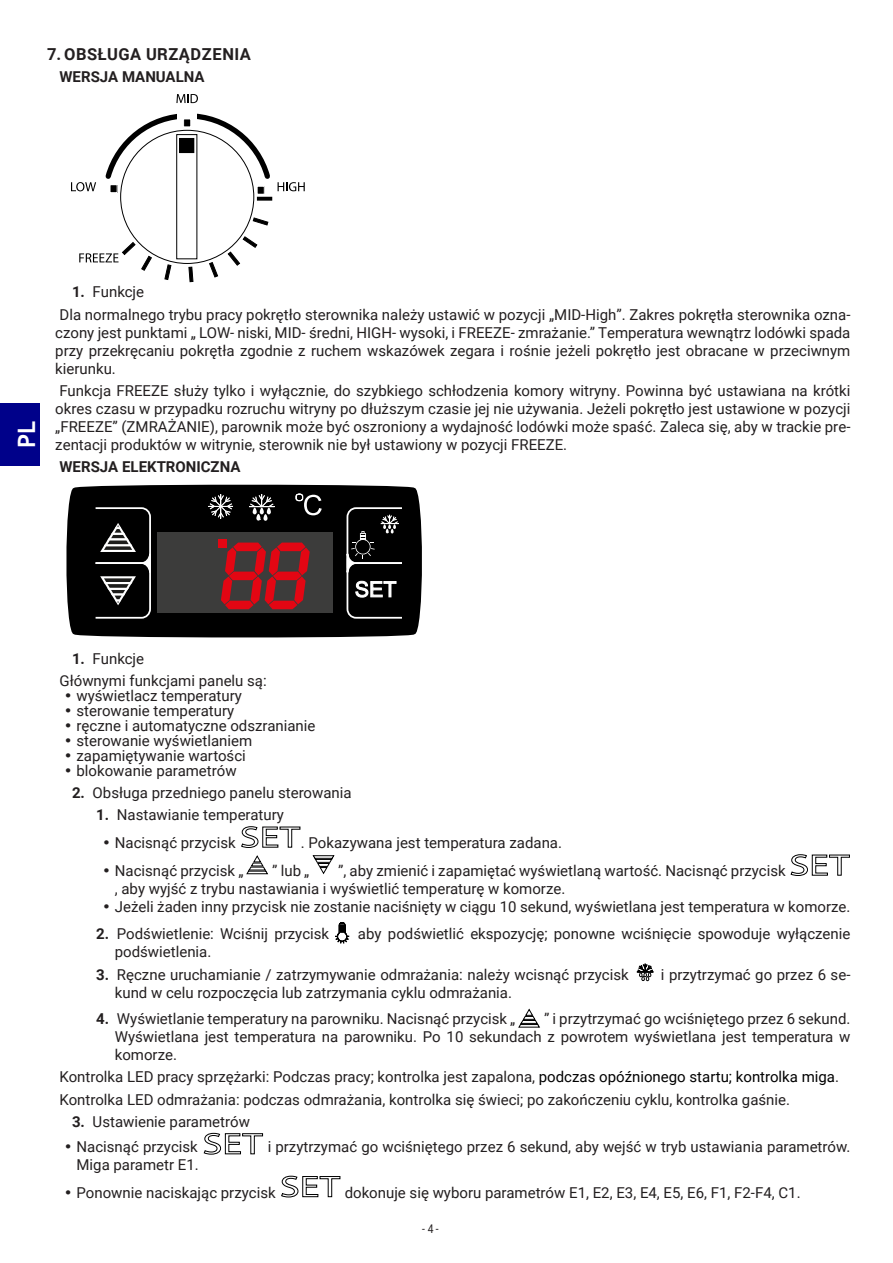
<style>
.page{position:relative;width:893px;height:1263px;background:#fff}
.page>*{position:absolute;margin:0;border:0;box-sizing:border-box;transform-origin:0 0}
.t1{font:700 24px "Trebuchet MS";color:#fff}
.t2{font:700 16.5px "Roboto";letter-spacing:.035em;color:#231f20}
.Tekst_podstawowy{font:15px/18px "Roboto";color:#231f20;text-align:justify}
.Tekst_podstawowy_bold{font:700 15px "Roboto";color:#231f20}
.t3{font:12px "Roboto";color:#231f20;scale:.86 1}
.s1{font-weight:700}
.s2{font-family:"Humanst 521 EU";font-weight:700}
.s3{color:#000}
</style>
<div class="page">
<div style="left:0;top:403px;width:39px;height:63px;background:#00018a"></div>
<div style="left:110px;top:184px;width:7px;height:9px;border:1px solid #fff"></div>
<div style="left:257px;top:186px;width:7px;height:8px;background:#000"></div>
<div style="left:257px;top:186px;width:8px;height:8px;border:1px solid #fff"></div>
<div style="left:176px;top:134px;width:21px;height:125px;border:1px solid #000"></div>
<div style="left:257px;top:197px;width:15px;height:3px;border:1px solid #000"></div>
<svg style="left:253px;top:217px;width:15px;height:9px"></svg>
<svg style="left:228px;top:236px;width:29px;height:30px"></svg>
<svg style="left:209px;top:262px;width:9px;height:16px"></svg>
<svg style="left:188px;top:267px;width:5px;height:15px"></svg>
<svg style="left:164px;top:264px;width:7px;height:16px"></svg>
<svg style="left:71px;top:182px;width:25px;height:9px"></svg>
<svg style="left:176px;top:94px;width:22px;height:9px"></svg>
<svg style="left:105px;top:113px;width:200px;height:78px"></svg>
<svg style="left:79px;top:242px;width:73px;height:29px"></svg>
<svg style="left:66px;top:484px;width:356px;height:154px;background:#0f0f0f"></svg>
<svg style="left:209px;top:494px;width:24px;height:24px"></svg>
<div style="left:157px;top:532px;width:175px;height:80px;background:#3c3c3b"></div>
<svg style="left:249px;top:494px;width:26px;height:27px"></svg>
<svg style="left:295px;top:493px;width:27px;height:22px"></svg>
<svg style="left:94px;top:506px;width:58px;height:113px;background:#2d2d2d"></svg>
<svg style="left:221px;top:543px;width:89px;height:66px"></svg>
<div style="left:218px;top:538px;width:9px;height:9px;background:#e30613"></div>
<svg style="left:346px;top:506px;width:58px;height:113px;background:#292929"></svg>
<svg style="left:241px;top:826px;width:59px;height:22px"></svg>
<svg style="left:246px;top:855px;width:22px;height:19px"></svg>
<svg style="left:312px;top:855px;width:23px;height:19px"></svg>
<svg style="left:790px;top:854px;width:60px;height:22px"></svg>
<svg style="left:335px;top:922px;width:14px;height:22px"></svg>
<svg style="left:637px;top:964px;width:16px;height:17px"></svg>
<svg style="left:518px;top:1008px;width:22px;height:20px"></svg>
<svg style="left:204px;top:1133px;width:59px;height:22px"></svg>
<svg style="left:281px;top:1175px;width:59px;height:22px"></svg>
<p class="t2" style="left:47px;top:42px;width:205px">7.OBSŁUGA URZĄDZENIA</p>
<p class="Tekst_podstawowy_bold" style="left:60px;top:66px;width:147px">WERSJA MANUALNA</p>
<h1 class="t1" style="left:12px;top:448px;width:29px;rotate:-90deg">PL</h1>
<p class="Tekst_podstawowy" style="left:72px;top:282px;width:74px"><span class="s1">1.</span> Funkcje</p>
<p class="Tekst_podstawowy" style="left:55px;top:305px;width:797px">Dla normalnego trybu pracy pokrętło sterownika należy ustawić w pozycji „MID-High”. Zakres pokrętła sterownika ozna&shy;czony jest punktami „ LOW- niski, MID- średni, HIGH- wysoki, i FREEZE- zmrażanie.” Temperatura wewnątrz lodówki spada przy przekręcaniu pokrętła zgodnie z ruchem wskazówek zegara i rośnie jeżeli pokrętło jest obracane w przeciwnym kierunku.</p>
<p class="Tekst_podstawowy" style="left:55px;top:381px;width:797px">Funkcja FREEZE służy tylko i wyłącznie, do szybkiego schłodzenia komory witryny. Powinna być ustawiana na krótki okres czasu w przypadku rozruchu witryny po dłuższym czasie jej nie używania. Jeżeli pokrętło jest ustawione w pozycji „FREEZE” (ZMRAŻANIE), parownik może być oszroniony a wydajność lodówki może spaść. Zaleca się, aby w trackie pre&shy;zentacji produktów w witrynie, sterownik nie był ustawiony w pozycji FREEZE.</p>
<p class="Tekst_podstawowy_bold" style="left:60px;top:456px;width:182px">WERSJA ELEKTRONICZNA</p>
<p class="Tekst_podstawowy" style="left:72px;top:649px;width:74px"><span class="s1">1.</span> Funkcje</p>
<p class="Tekst_podstawowy" style="left:60px;top:671px;width:209px">Głównymi funkcjami panelu są:</p>
<p class="Tekst_podstawowy" style="left:64px;top:686px;width:180px"><span class="s2">•</span> wyświetlacz temperatury</p>
<p class="Tekst_podstawowy" style="left:64px;top:701px;width:172px"><span class="s2">•</span> sterowanie temperatury</p>
<p class="Tekst_podstawowy" style="left:64px;top:716px;width:253px"><span class="s2">•</span> ręczne i automatyczne odszranianie</p>
<p class="Tekst_podstawowy" style="left:64px;top:731px;width:190px"><span class="s2">•</span> sterowanie wyświetlaniem</p>
<p class="Tekst_podstawowy" style="left:64px;top:746px;width:184px"><span class="s2">•</span> zapamiętywanie wartości</p>
<p class="Tekst_podstawowy" style="left:64px;top:761px;width:174px"><span class="s2">•</span> blokowanie parametrów</p>
<p class="Tekst_podstawowy" style="left:72px;top:783px;width:281px"><span class="s1">2.</span> Obsługa przedniego panelu sterowania</p>
<p class="Tekst_podstawowy" style="left:96px;top:805px;width:189px"><span class="s1">1.</span> Nastawianie temperatury</p>
<p class="Tekst_podstawowy" style="left:102px;top:833px;width:135px"><span class="s2">•</span> Nacisnąć przycisk</p>
<p class="Tekst_podstawowy" style="left:301px;top:833px;width:263px">. Pokazywana jest temperatura zadana.</p>
<p class="Tekst_podstawowy" style="left:102px;top:861px;width:143px"><span class="s2">•</span> Nacisnąć przycisk „</p>
<p class="Tekst_podstawowy" style="left:272px;top:861px;width:39px">” lub „</p>
<p class="Tekst_podstawowy" style="left:115px;top:861px;width:672px;text-indent:223px">”, aby zmienić i zapamiętać wyświetlaną wartość. Nacisnąć przycisk , aby wyjść z trybu nastawiania i wyświetlić temperaturę w komorze.</p>
<p class="Tekst_podstawowy" style="left:102px;top:897px;width:750px"><span class="s2">•</span> Jeżeli żaden inny przycisk nie zostanie naciśnięty w ciągu 10 sekund, wyświetlana jest temperatura w komorze.</p>
<p class="Tekst_podstawowy" style="left:96px;top:924px;width:234px"><span class="s1">2.</span> Podświetlenie: Wciśnij przycisk</p>
<p class="Tekst_podstawowy" style="left:358px;top:924px;width:494px">aby podświetlić ekspozycję; ponowne wciśnięcie spowoduje wyłączenie</p>
<p class="Tekst_podstawowy" style="left:115px;top:942px;width:98px">podświetlenia.</p>
<p class="Tekst_podstawowy" style="left:96px;top:964px;width:534px"><span class="s1">3.</span> Ręczne uruchamianie / zatrzymywanie odmrażania: należy wcisnąć przycisk</p>
<p class="Tekst_podstawowy" style="left:661px;top:964px;width:191px">i przytrzymać go przez 6 se-</p>
<p class="Tekst_podstawowy" style="left:115px;top:982px;width:399px">kund w celu rozpoczęcia lub zatrzymania cyklu odmrażania.</p>
<p class="Tekst_podstawowy" style="left:96px;top:1009px;width:421px"><span class="s1">4.</span> Wyświetlanie temperatury na parowniku. Nacisnąć przycisk „</p>
<p class="Tekst_podstawowy" style="left:115px;top:1009px;width:737px;text-indent:429px">” i przytrzymać go wciśniętego przez 6 sekund.<br>Wyświetlana jest temperatura na parowniku. Po 10 sekundach z powrotem wyświetlana jest temperatura w komorze.</p>
<p class="Tekst_podstawowy" style="left:60px;top:1067px;width:781px">Kontrolka LED pracy sprzężarki: Podczas pracy; kontrolka jest zapalona, <span class="s3">podczas opóźnionego startu; kontrolka miga</span>.</p>
<p class="Tekst_podstawowy" style="left:60px;top:1090px;width:732px">Kontrolka LED odmrażania: podczas odmrażania, kontrolka się świeci; po zakończeniu cyklu, kontrolka gaśnie.</p>
<p class="Tekst_podstawowy" style="left:72px;top:1112px;width:179px"><span class="s1">3.</span> Ustawienie parametrów</p>
<p class="Tekst_podstawowy" style="left:64px;top:1137px;width:136px"><span class="s2">•</span> Nacisnąć przycisk</p>
<p class="Tekst_podstawowy" style="left:268px;top:1137px;width:584px">i przytrzymać go wciśniętego przez 6 sekund, aby wejść w tryb ustawiania parametrów.</p>
<p class="Tekst_podstawowy" style="left:77px;top:1155px;width:124px">Miga parametr E1.</p>
<p class="Tekst_podstawowy" style="left:64px;top:1183px;width:213px"><span class="s2">•</span> Ponownie naciskając przycisk</p>
<p class="Tekst_podstawowy" style="left:345px;top:1183px;width:457px">dokonuje się wyboru parametrów E1, E2, E3, E4, E5, E6, F1, F2-F4, C1.</p>
<p class="t3" style="left:422px;top:1220px;width:21px">- 4 -</p>
</div>
